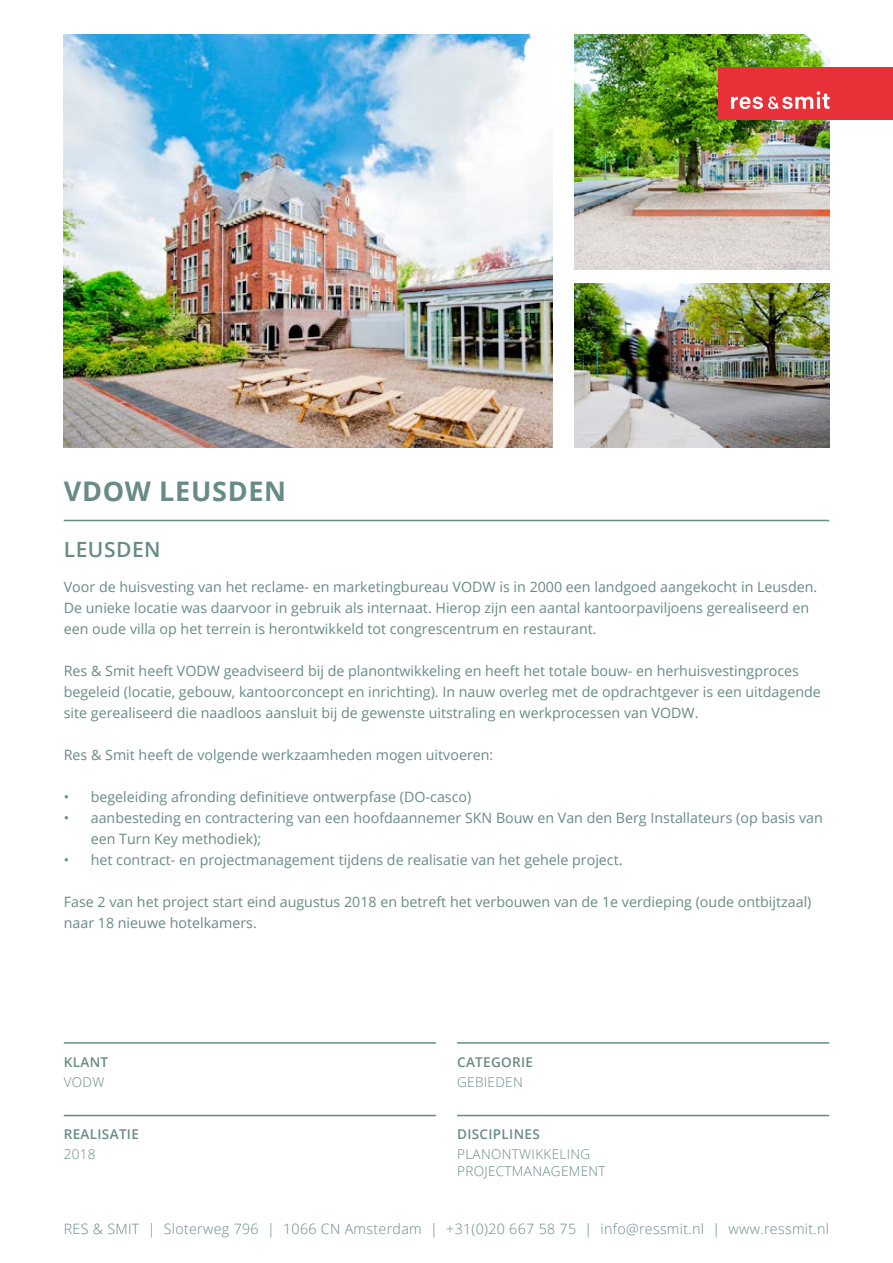
<style>
.page{position:relative;width:893px;height:1263px;background:#fff}
.page>*{position:absolute;margin:0;border:0;box-sizing:border-box;transform-origin:0 0}
.t1{font:700 27px "Open Sans";letter-spacing:.025em;color:#688b86}
.t2{font:600 21px "Open Sans";letter-spacing:.025em;color:#688b86}
.t3{font:14.25px/21px "Open Sans";color:#688b86}
.t4{font:300 14.25px "Open Sans";letter-spacing:.02em;color:#688b86}
.t5{font:300 13.5px/16.2px "Open Sans";letter-spacing:.025em;color:#688b86}
.t6{font:600 13.5px "Open Sans";letter-spacing:.025em;color:#688b86}
</style>
<div class="page">
<img style="left:64px;top:35px;width:489px;height:413px">
<img style="left:574px;top:284px;width:255px;height:163px">
<img style="left:574px;top:35px;width:255px;height:235px">
<hr style="left:64px;top:520px;width:765px;height:1px;background:#688b86">
<hr style="left:64px;top:1042px;width:372px;height:2px;background:#688b86">
<hr style="left:457px;top:1042px;width:372px;height:2px;background:#688b86">
<hr style="left:64px;top:1115px;width:372px;height:1px;background:#688b86">
<hr style="left:457px;top:1115px;width:372px;height:1px;background:#688b86">
<div style="left:718px;top:68px;width:175px;height:52px;background:#e73037"></div>
<svg style="left:731px;top:91px;width:99px;height:18px"></svg>
<svg style="left:805px;top:34px;width:25px;height:29px"></svg>
<h1 class="t1" style="left:64px;top:472px;width:224px">VDOW LEUSDEN</h1>
<h2 class="t2" style="left:64px;top:535px;width:98px">LEUSDEN</h2>
<p class="t3" style="left:64px;top:576px;width:755px">Voor de huisvesting van het reclame- en marketingbureau VODW is in 2000 een landgoed aangekocht in Leusden.<br>De unieke locatie was daarvoor in gebruik als internaat. Hierop zijn een aantal kantoorpaviljoens gerealiseerd en een oude villa op het terrein is herontwikkeld tot congrescentrum en restaurant.</p>
<p class="t3" style="left:64px;top:660px;width:759px">Res &amp; Smit heeft VODW geadviseerd bij de planontwikkeling en heeft het totale bouw- en herhuisvestingproces begeleid (locatie, gebouw, kantoorconcept en inrichting). In nauw overleg met de opdrachtgever is een uitdagende site gerealiseerd die naadloos aansluit bij de gewenste uitstraling en werkprocessen van VODW.</p>
<p class="t3" style="left:64px;top:744px;width:431px">Res &amp; Smit heeft de volgende werkzaamheden mogen uitvoeren:</p>
<p class="t3" style="left:64px;top:786px;width:409px">• begeleiding afronding definitieve ontwerpfase (DO-casco)</p>
<p class="t3" style="left:91px;top:807px;width:733px;text-indent:-27px">• aanbesteding en contractering van een hoofdaannemer SKN Bouw en Van den Berg Installateurs (op basis van een Turn Key methodiek);</p>
<p class="t3" style="left:64px;top:849px;width:560px">• het contract- en projectmanagement tijdens de realisatie van het gehele project.</p>
<p class="t3" style="left:64px;top:891px;width:749px">Fase 2 van het project start eind augustus 2018 en betreft het verbouwen van de 1e verdieping (oude ontbijtzaal) naar 18 nieuwe hotelkamers.</p>
<p class="t6" style="left:64px;top:1052px;width:46px">KLANT</p>
<p class="t5" style="left:64px;top:1073px;width:42px">VODW</p>
<p class="t6" style="left:64px;top:1125px;width:77px">REALISATIE</p>
<p class="t5" style="left:64px;top:1146px;width:33px">2018</p>
<p class="t6" style="left:457px;top:1052px;width:78px">CATEGORIE</p>
<p class="t5" style="left:457px;top:1073px;width:67px">GEBIEDEN</p>
<p class="t6" style="left:457px;top:1125px;width:84px">DISCIPLINES</p>
<p class="t5" style="left:457px;top:1146px;width:150px">PLANONTWIKKELING<br>PROJECTMANAGEMENT</p>
<p class="t4" style="left:64px;top:1219px;width:767px">RES &amp; SMIT | Sloterweg 796 | 1066 CN Amsterdam | +31(0)20 667 58 75 | info@ressmit.nl | www.ressmit.nl</p>
</div>
